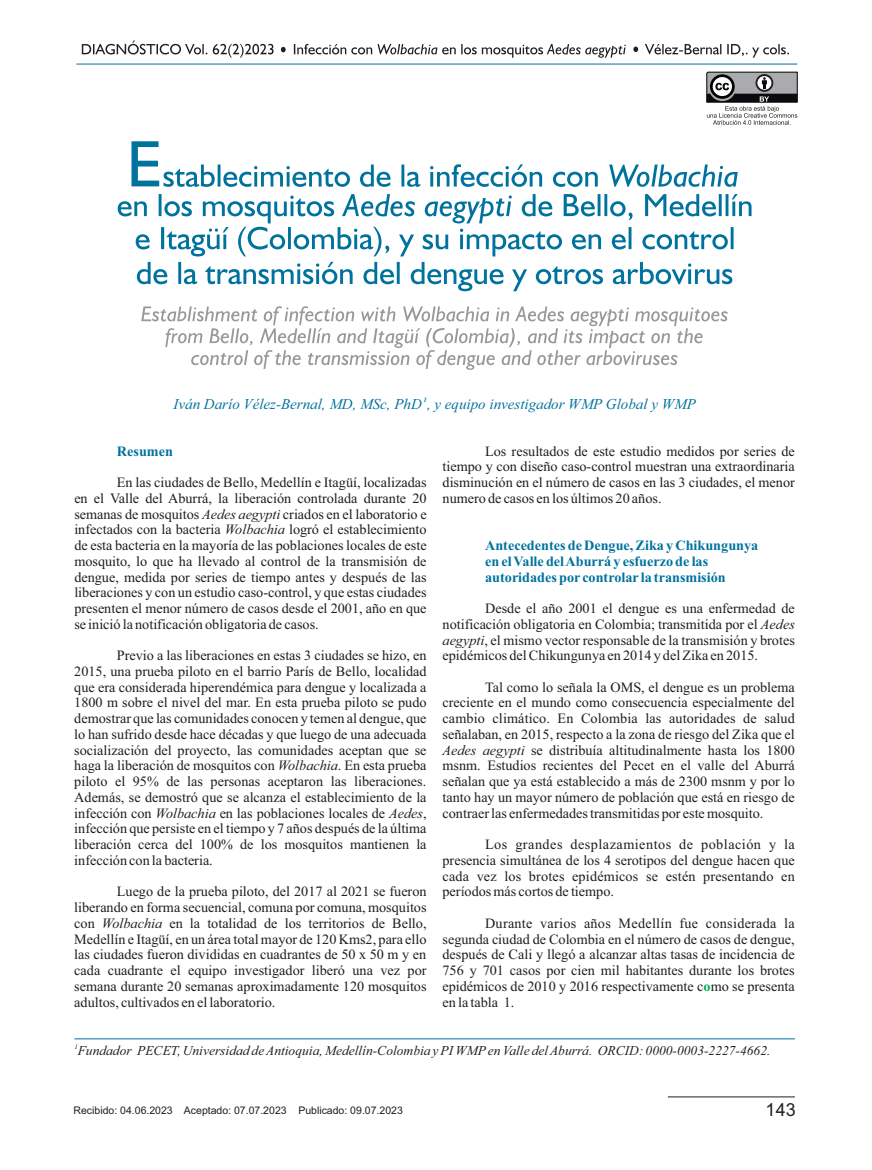
<style>
.page{position:relative;width:872px;height:1170px;background:#fff}
.page>*{position:absolute;margin:0;border:0;box-sizing:border-box;transform-origin:0 0}
.t1{font:18px "Arial";color:#201e1e}
.t2{font:italic 15px "Times New Roman";color:#00729e}
.t3{font:14.25px/15.8px "Times New Roman";color:#201e1e;text-align:justify}
.t4{font:700 14.25px/15.8px "Times New Roman";color:#00729e}
.t5{font:italic 13.5px "Times New Roman";color:#201e1e}
.t6{font:10.5px "Arial";color:#201e1e}
.t7{font:italic 6.75px "Times New Roman";color:#201e1e}
.t8{font:italic 700 6.75px "Times New Roman";color:#00729e}
.s1{font-style:italic}
.s2{color:#373435}
.s3{font-weight:700;color:#00a859}
</style>
<div class="page">
<hr style="left:74px;top:1038px;width:721px;height:1px;background:#00729e">
<hr style="left:668px;top:1096px;width:127px;height:1px;background:#201e1e">
<svg style="left:706px;top:71px;width:92px;height:54px"></svg>
<svg style="left:141px;top:306px;width:586px;height:64px"></svg>
<svg style="left:131px;top:141px;width:467px;height:46px"></svg>
<svg style="left:609px;top:164px;width:128px;height:23px"></svg>
<svg style="left:118px;top:194px;width:633px;height:62px"></svg>
<svg style="left:137px;top:262px;width:215px;height:22px"></svg>
<svg style="left:363px;top:262px;width:369px;height:29px"></svg>
<hr style="left:76px;top:64px;width:721px;height:1px;background:#00729e">
<svg style="left:82px;top:40px;width:707px;height:18px"></svg>
<p class="t8" style="left:423px;top:397px;width:5px">1</p>
<p class="t2" style="left:174px;top:398px;width:524px">Iván Darío Vélez-Bernal, MD, MSc, PhD , y equipo investigador WMP Global y WMP</p>
<p class="t4" style="left:117px;top:444px;width:58px">Resumen</p>
<p class="t3" style="left:74px;top:476px;width:354px;text-indent:43px">En las ciudades de Bello, Medellín e Itagüí, localizadas en el Valle del Aburrá, la liberación controlada durante 20 semanas de mosquitos <span class="s1">Aedes aegypti</span> criados en el laboratorio e infectados con la bacteria <span class="s1">Wolbachia</span> logró el establecimiento de esta bacteria en la mayoría de las poblaciones locales de este mosquito, lo que ha llevado al control de la transmisión de dengue, medida por series de tiempo antes y después de las liberaciones y con un estudio caso-control, y que estas ciudades presenten el menor número de casos desde el 2001, año en que se inició la notificación obligatoria de casos.</p>
<p class="t3" style="left:74px;top:649px;width:354px;text-indent:43px">Previo a las liberaciones en estas 3 ciudades se hizo, en 2015, una prueba piloto en el barrio París de Bello, localidad que era considerada hiperendémica para dengue y localizada a 1800 m sobre el nivel del mar. En esta prueba piloto se pudo demostrar que las comunidades conocen y temen al dengue, que lo han sufrido desde hace décadas y que luego de una adecuada socialización del proyecto, las comunidades aceptan que se haga la liberación de mosquitos con <span class="s1">Wolbachia</span>. En esta prueba piloto el 95% de las personas aceptaron las liberaciones.<br>Además, se demostró que se alcanza el establecimiento de la infección con <span class="s1">Wolbachia</span> en las poblaciones locales de <span class="s1">Aedes</span>, infección que persiste en el tiempo y 7 años después de la última liberación cerca del 100% de los mosquitos mantienen la infección con la bacteria.</p>
<p class="t3" style="left:74px;top:885px;width:354px;text-indent:43px">Luego de la prueba piloto, del 2017 al 2021 se fueron liberando en forma secuencial, comuna por comuna, mosquitos con <span class="s1">Wolbachia</span> en la totalidad de los territorios de Bello, Medellín e Itagüí, en un área total mayor de 120 Kms2, para ello las ciudades fueron divididas en cuadrantes de 50 x 50 m y en cada cuadrante el equipo investigador liberó una vez por semana durante 20 semanas aproximadamente 120 mosquitos adultos, cultivados en el laboratorio.</p>
<p class="t3" style="left:442px;top:444px;width:354px;text-indent:43px">Los resultados de este estudio medidos por series de tiempo y con diseño caso-control muestran una extraordinaria disminución en el número de casos en las 3 ciudades, el menor numero de casos en los últimos 20 años.</p>
<p class="t4" style="left:485px;top:539px;width:275px">Antecedentes de Dengue, Zika y Chikungunya en el Valle del Aburrá y esfuerzo de las autoridades por controlar la transmisión</p>
<p class="t3" style="left:442px;top:601px;width:354px;text-indent:43px">Desde el año 2001 el dengue es una enfermedad de notificación obligatoria en Colombia; transmitida por el <span class="s1">Aedes aegypti</span>, el mismo vector responsable de la transmisión y brotes epidémicos del Chikungunya en 2014 y del Zika en 2015.</p>
<p class="t3" style="left:442px;top:680px;width:354px;text-indent:43px">Tal como lo señala la OMS, el dengue es un problema creciente en el mundo como consecuencia especialmente del cambio climático. En Colombia las autoridades de salud señalaban, en 2015, respecto a la zona de riesgo del Zika que el <span class="s1">Aedes aegypti</span> se distribuía altitudinalmente hasta los 1800 msnm. Estudios recientes del Pecet en el valle del Aburrá señalan que ya está establecido a más de 2300 msnm y por lo tanto hay un mayor número de población que está en riesgo de contraer las enfermedades transmitidas por este mosquito.</p>
<p class="t3" style="left:442px;top:837px;width:354px;text-indent:43px">Los grandes desplazamientos de población y la presencia simultánea de los 4 serotipos del dengue hacen que cada vez los brotes epidémicos se estén presentando en per<span class="s2">í</span>odos más cortos de tiempo.</p>
<p class="t3" style="left:442px;top:916px;width:354px;text-indent:43px">Durante varios años Medellín fue considerada la segunda ciudad de Colombia en el número de casos de dengue, después de Cali y llegó a alcanzar altas tasas de incidencia de 756 y 701 casos por cien mil habitantes durante los brotes epidémicos de 2010 y 2016 respectivamente c<span class="s3">o</span>mo se presenta en la tabla 1.</p>
<p class="t7" style="left:74px;top:1043px;width:5px">1</p>
<p class="t5" style="left:78px;top:1045px;width:694px">Fundador PECET, Universidad de Antioquia, Medellín-Colombia y PI WMPen Valle del Aburrá. ORCID: 0000-0003-2227-4662.</p>
<p class="t6" style="left:73px;top:1106px;width:331px">Recibido: 04.06.2023 Aceptado: 07.07.2023 Publicado: 09.07.2023</p>
<p class="t1" style="left:765px;top:1102px;width:32px">143</p>
</div>
